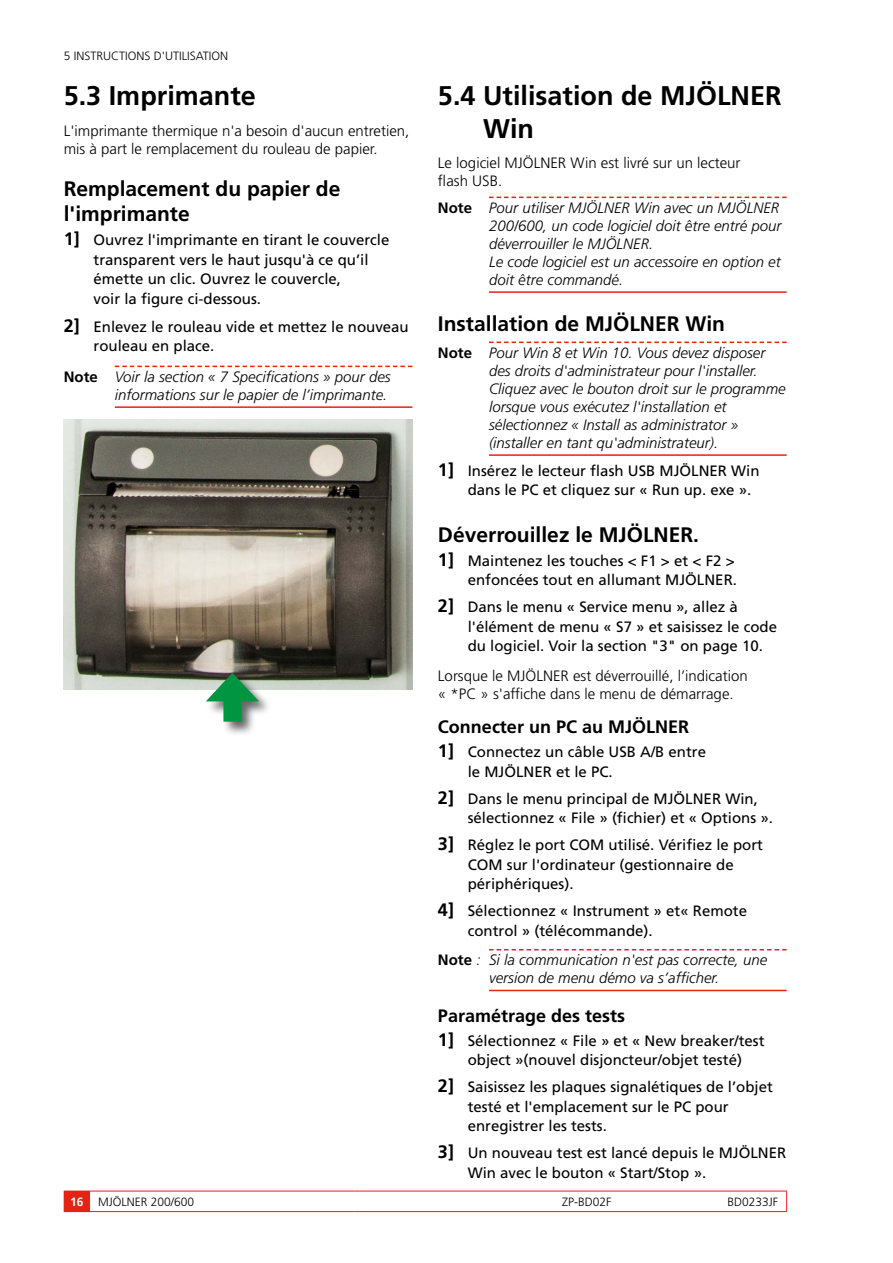
<style>
.page{position:relative;width:893px;height:1263px;background:#fff}
.page>*{position:absolute;margin:0;border:0;box-sizing:border-box;transform-origin:0 0}
.t1{font:700 27px/32.4px "Frutiger LT Std";color:#000}
.t2{font:700 21px/25.2px "Frutiger LT Std";color:#000}
.t3{font:700 18px "Frutiger LT Std";color:#000}
.t4{font:15px/19.5px "Frutiger LT Std";color:#000}
.t5{font:italic 300 15px/18px "Frutiger LT Std";color:#000}
.t6{font:300 15px/18px "Frutiger LT Std";color:#000}
.t7{font:300 12px "Frutiger LT Std";color:#000}
.s1{font-weight:700;font-size:18px}
.s2{font-weight:700;font-style:normal}
.s3{font-weight:700;color:#fff}
</style>
<div class="page">
<svg style="left:64px;top:1191px;width:26px;height:21px"></svg>
<hr style="left:90px;top:1191px;width:265px;height:1px;background:#e42313">
<hr style="left:90px;top:1211px;width:265px;height:1px;background:#e42313">
<hr style="left:355px;top:1191px;width:265px;height:1px;background:#e42313">
<hr style="left:355px;top:1211px;width:265px;height:1px;background:#e42313">
<hr style="left:620px;top:1191px;width:167px;height:1px;background:#e42313">
<svg style="left:786px;top:1191px;width:1px;height:20px"></svg>
<hr style="left:620px;top:1211px;width:167px;height:1px;background:#e42313">
<svg style="left:115px;top:366px;width:297px;height:1px"></svg>
<hr style="left:115px;top:406px;width:297px;height:2px;background:#e42313">
<img style="left:64px;top:420px;width:348px;height:269px">
<div style="left:205px;top:672px;width:67px;height:64px;background:#000;opacity:.6"></div>
<div style="left:223px;top:690px;width:18px;height:32px;background:#009641"></div>
<svg style="left:206px;top:673px;width:53px;height:28px"></svg>
<svg style="left:489px;top:197px;width:298px;height:1px"></svg>
<hr style="left:489px;top:291px;width:298px;height:2px;background:#e42313">
<svg style="left:489px;top:342px;width:298px;height:1px"></svg>
<hr style="left:489px;top:454px;width:298px;height:2px;background:#e42313">
<svg style="left:489px;top:949px;width:298px;height:1px"></svg>
<hr style="left:489px;top:990px;width:298px;height:1px;background:#e42313">
<p class="t7" style="left:64px;top:49px;width:20px">5 Instructi</p>
<p class="t7" style="left:128px;top:49px;width:44px">ons d'utilisati</p>
<p class="t7" style="left:212px;top:49px;width:16px">on</p>
<h1 class="t1" style="left:64px;top:80px;width:194px">5.3 Imprimante</h1>
<p class="t6" style="left:64px;top:122px;width:347px">L'imprimante thermique n'a besoin d'aucun entretien, mis à part le remplacement du rouleau de papier.</p>
<h2 class="t2" style="left:64px;top:176px;width:278px">Remplacement du papier de l'imprimante</h2>
<p class="t4" style="left:94px;top:230px;width:297px;text-indent:-30px"><span class="s1">1]</span> Ouvrez l'imprimante en tirant le couvercle transparent vers le haut jusqu'à ce qu’il émette un clic. Ouvrez le couvercle,<br>voir la figure ci-dessous.</p>
<p class="t4" style="left:94px;top:317px;width:317px;text-indent:-30px"><span class="s1">2]</span> Enlevez le rouleau vide et mettez le nouveau rouleau en place.</p>
<p class="t5" style="left:64px;top:368px;width:328px;text-align:right"><span class="s2">Note</span> Voir la section « 7 Specifications » pour des informations sur le papier de l’imprimante.</p>
<h1 class="t1" style="left:483px;top:80px;width:300px;text-indent:-45px">5.4 Utilisation de MJÖLNER<br>Win</h1>
<p class="t6" style="left:438px;top:154px;width:304px">Le logiciel MJÖLNER Win est livré sur un lecteur flash USB.</p>
<p class="t5" style="left:489px;top:199px;width:294px;text-indent:-51px"><span class="s2">Note</span> Pour utiliser MJÖLNER Win avec un MJÖLNER 200/600, un code logiciel doit être entré pour déverrouiller le MJÖLNER.<br>Le code logiciel est un accessoire en option et doit être commandé.</p>
<h2 class="t2" style="left:438px;top:312px;width:289px">Installation de MJÖLNER Win</h2>
<p class="t5" style="left:489px;top:344px;width:298px;text-indent:-51px"><span class="s2">Note</span> Pour Win 8 et Win 10. Vous devez disposer des droits d'administrateur pour l'installer.<br>Cliquez avec le bouton droit sur le programme lorsque vous exécutez l'installation et sélectionnez « Install as administrator » (installer en tant qu'administrateur).</p>
<p class="t4" style="left:468px;top:461px;width:293px;text-indent:-30px"><span class="s1">1]</span> Insérez le lecteur flash USB MJÖLNER Win dans le PC et cliquez sur « Run up. exe ».</p>
<h2 class="t2" style="left:438px;top:522px;width:263px">Déverrouillez le MJÖLNER.</h2>
<p class="t4" style="left:438px;top:551px;width:300px;text-align:right"><span class="s1">1]</span> Maintenez les touches &lt; F1 &gt; et &lt; F2 &gt; enfoncées tout en allumant MJÖLNER.</p>
<p class="t4" style="left:468px;top:597px;width:311px;text-indent:-30px"><span class="s1">2]</span> Dans le menu « Service menu », allez à l'élément de menu « S7 » et saisissez le code du logiciel. Voir la section "3" on page 10.</p>
<p class="t6" style="left:438px;top:667px;width:311px">Lorsque le MJÖLNER est déverrouillé, l’indication « *PC » s'affiche dans le menu de démarrage.</p>
<p class="t3" style="left:438px;top:716px;width:253px">Connecter un PC au MJÖLNER</p>
<p class="t4" style="left:468px;top:742px;width:240px;text-indent:-30px"><span class="s1">1]</span> Connectez un câble USB A/B entre le MJÖLNER et le PC.</p>
<p class="t4" style="left:468px;top:789px;width:307px;text-indent:-30px"><span class="s1">2]</span> Dans le menu principal de MJÖLNER Win, sélectionnez « File » (fichier) et « Options ».</p>
<p class="t4" style="left:468px;top:835px;width:297px;text-indent:-30px"><span class="s1">3]</span> Réglez le port COM utilisé. Vérifiez le port<br>COM sur l'ordinateur (gestionnaire de périphériques).</p>
<p class="t4" style="left:468px;top:901px;width:281px;text-indent:-30px"><span class="s1">4]</span> Sélectionnez « Instrument » et« Remote control » (télécommande).</p>
<p class="t5" style="left:438px;top:951px;width:331px;text-align:center"><span class="s2">Note</span> : Si la communication n'est pas correcte, une version de menu démo va s’afficher.</p>
<p class="t3" style="left:438px;top:1005px;width:189px">Paramétrage des tests</p>
<p class="t4" style="left:438px;top:1031px;width:328px;text-align:center"><span class="s1">1]</span> Sélectionnez « File » et « New breaker/test object »(nouvel disjoncteur/objet testé)</p>
<p class="t4" style="left:468px;top:1077px;width:307px;text-indent:-30px"><span class="s1">2]</span> Saisissez les plaques signalétiques de l’objet testé et l'emplacement sur le PC pour enregistrer les tests.</p>
<p class="t4" style="left:468px;top:1143px;width:320px;text-indent:-30px"><span class="s1">3]</span> Un nouveau test est lancé depuis le MJÖLNER<br>Win avec le bouton « Start/Stop ».</p>
<p class="t7" style="left:70px;top:1195px;width:125px"><span class="s3">16</span> MJÖLNER 200/600</p>
<p class="t7" style="left:562px;top:1195px;width:51px">ZP-BD02F</p>
<p class="t7" style="left:727px;top:1195px;width:52px">BD0233JF</p>
</div>
